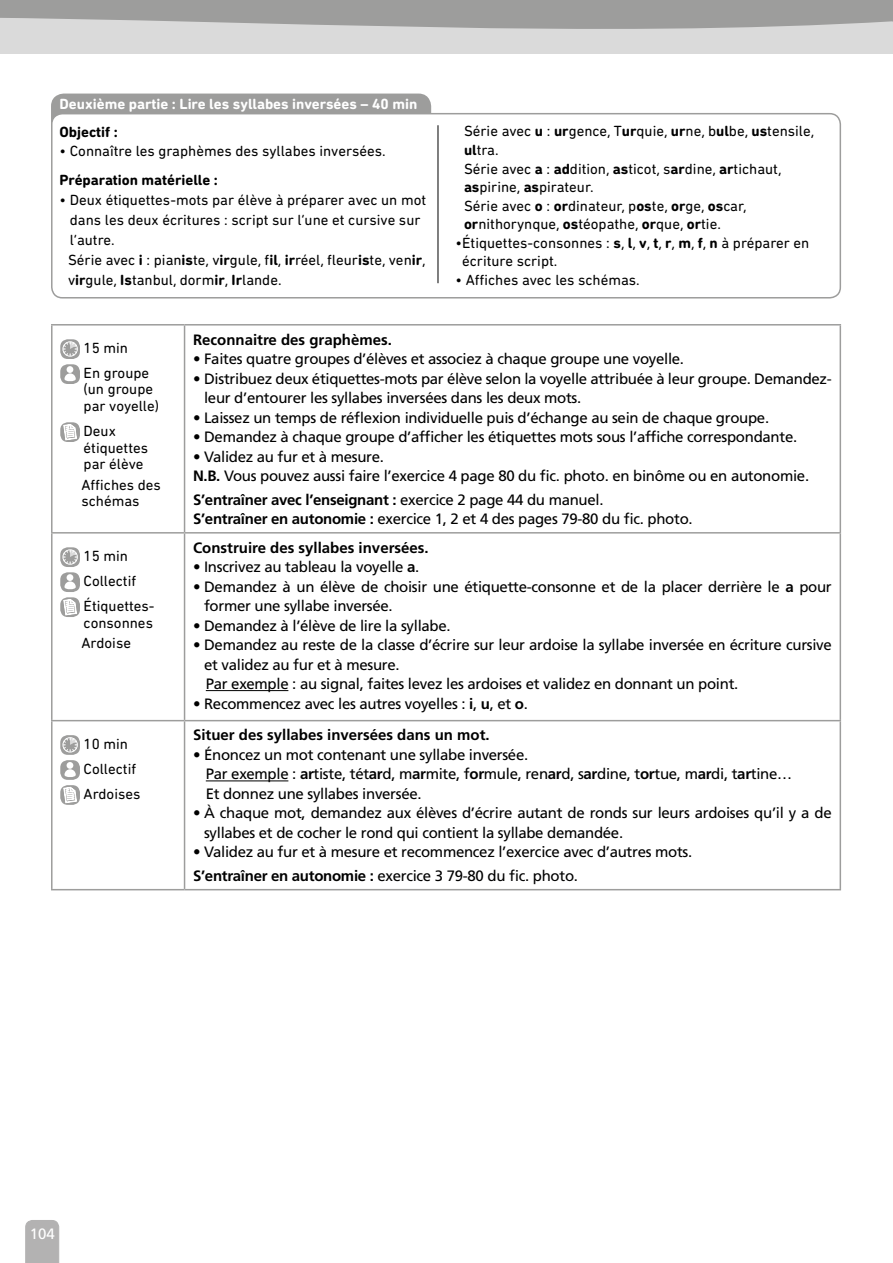
<style>
.page{position:relative;width:893px;height:1263px;background:#fff}
.page>*{position:absolute;margin:0;border:0;box-sizing:border-box;transform-origin:0 0}
.t1{font:15px/19.5px "Frutiger LT Std";letter-spacing:-.02em;color:#000}
.t2{font:15px/18.6px "DIN Next Rounded LT Pro";color:#000}
.t3{font:700 15px "Frutiger LT Std";color:#000}
.t4{font:700 15px "DIN Next Rounded LT Pro";color:#fff}
.t5{font:700 15px "DIN Next Rounded LT Pro";color:#000}
.t6{font:15px "Frutiger LT Std";color:#fff}
.s1{font-weight:700}
</style>
<div class="page">
<div style="left:0;top:6px;width:893px;height:48px;background:#dadada"></div>
<svg style="left:25px;top:1220px;width:34px;height:43px"></svg>
<svg style="left:0;top:13px;width:893px;height:16px"></svg>
<div style="left:0;top:0;width:893px;height:13px;background:#9d9d9c"></div>
<div style="left:51px;top:94px;width:380px;height:46px;background:#9d9d9c;border-radius:13px"></div>
<div style="left:52px;top:114px;width:788px;height:184px;background:#fff;border-radius:11px"></div>
<div style="left:51px;top:113px;width:790px;height:185px;border:2px solid #9d9d9c;border-radius:11px"></div>
<hr style="left:438px;top:125px;width:1px;height:158px;background:#000">
<svg style="left:53px;top:326px;width:787px;height:563px"></svg>
<hr style="left:51px;top:324px;width:134px;height:2px;background:#9d9d9c">
<hr style="left:51px;top:326px;width:2px;height:206px;background:#9d9d9c">
<hr style="left:185px;top:324px;width:656px;height:2px;background:#9d9d9c">
<hr style="left:184px;top:326px;width:1px;height:206px;background:#9d9d9c">
<hr style="left:840px;top:326px;width:1px;height:206px;background:#9d9d9c">
<hr style="left:51px;top:532px;width:134px;height:2px;background:#9d9d9c">
<hr style="left:51px;top:534px;width:2px;height:186px;background:#9d9d9c">
<hr style="left:185px;top:532px;width:656px;height:2px;background:#9d9d9c">
<hr style="left:184px;top:534px;width:1px;height:186px;background:#9d9d9c">
<hr style="left:840px;top:534px;width:1px;height:186px;background:#9d9d9c">
<hr style="left:51px;top:720px;width:134px;height:1px;background:#9d9d9c">
<hr style="left:51px;top:721px;width:2px;height:168px;background:#9d9d9c">
<hr style="left:185px;top:720px;width:656px;height:1px;background:#9d9d9c">
<hr style="left:184px;top:721px;width:1px;height:168px;background:#9d9d9c">
<hr style="left:840px;top:721px;width:1px;height:168px;background:#9d9d9c">
<hr style="left:51px;top:889px;width:134px;height:1px;background:#9d9d9c">
<hr style="left:185px;top:889px;width:656px;height:1px;background:#9d9d9c">
<div style="left:60px;top:339px;width:20px;height:20px;background:#9d9d9c;border-radius:8px"></div>
<div style="left:62px;top:341px;width:16px;height:16px;border:1px solid #fff;border-radius:50%"></div>
<svg style="left:63px;top:342px;width:14px;height:14px"></svg>
<div style="left:60px;top:364px;width:20px;height:20px;background:#9d9d9c;border-radius:8px"></div>
<div style="left:67px;top:366px;width:6px;height:7px;background:#fff;border-radius:50%"></div>
<svg style="left:64px;top:373px;width:12px;height:9px"></svg>
<div style="left:60px;top:422px;width:20px;height:20px;background:#9d9d9c;border-radius:8px"></div>
<svg style="left:63px;top:423px;width:14px;height:18px"></svg>
<div style="left:60px;top:547px;width:20px;height:20px;background:#9d9d9c;border-radius:8px"></div>
<div style="left:62px;top:549px;width:16px;height:16px;border:1px solid #fff;border-radius:50%"></div>
<svg style="left:63px;top:550px;width:14px;height:14px"></svg>
<div style="left:60px;top:572px;width:20px;height:20px;background:#9d9d9c;border-radius:8px"></div>
<div style="left:67px;top:574px;width:6px;height:7px;background:#fff;border-radius:50%"></div>
<svg style="left:64px;top:581px;width:12px;height:9px"></svg>
<div style="left:60px;top:597px;width:20px;height:20px;background:#9d9d9c;border-radius:8px"></div>
<svg style="left:63px;top:598px;width:14px;height:18px"></svg>
<hr style="left:206px;top:690px;width:82px;height:1px;background:#000">
<svg style="left:60px;top:735px;width:20px;height:20px"></svg>
<div style="left:62px;top:737px;width:16px;height:15px;border:1px solid #fff;border-radius:50%"></div>
<svg style="left:63px;top:738px;width:14px;height:14px"></svg>
<div style="left:60px;top:760px;width:20px;height:20px;background:#9d9d9c;border-radius:8px"></div>
<div style="left:67px;top:762px;width:6px;height:7px;background:#fff;border-radius:50%"></div>
<svg style="left:64px;top:769px;width:12px;height:8px"></svg>
<div style="left:60px;top:785px;width:20px;height:20px;background:#9d9d9c;border-radius:8px"></div>
<svg style="left:63px;top:786px;width:14px;height:17px"></svg>
<hr style="left:206px;top:780px;width:82px;height:1px;background:#000">
<p class="t4" style="left:60px;top:95px;width:359px">Deuxième partie : Lire les syllabes inversées – 40 min</p>
<p class="t5" style="left:60px;top:123px;width:60px">Objectif :</p>
<p class="t2" style="left:60px;top:142px;width:328px">• Connaître les graphèmes des syllabes inversées.</p>
<p class="t5" style="left:60px;top:171px;width:160px">Préparation matérielle :</p>
<p class="t2" style="left:68px;top:190px;width:360px;line-height:20px;text-indent:-9px">• Deux étiquettes-mots par élève à préparer avec un mot dans les deux écritures : script sur l’une et cursive sur l’autre.<br>Série avec <span class="s1">i</span> : pian<span class="s1">is</span>te, v<span class="s1">ir</span>gule, f<span class="s1">il</span>, <span class="s1">ir</span>réel, fleur<span class="s1">is</span>te, ven<span class="s1">ir</span>, v<span class="s1">ir</span>gule, <span class="s1">Is</span>tanbul, dorm<span class="s1">ir</span>, <span class="s1">Ir</span>lande.</p>
<p class="t2" style="left:464px;top:122px;width:352px">Série avec <span class="s1">u</span> : <span class="s1">ur</span>gence, T<span class="s1">ur</span>quie, <span class="s1">ur</span>ne, b<span class="s1">ul</span>be, <span class="s1">us</span>tensile, <span class="s1">ul</span>tra.<br>Série avec <span class="s1">a</span> : <span class="s1">ad</span>dition, <span class="s1">as</span>ticot, s<span class="s1">ar</span>dine, <span class="s1">ar</span>tichaut, <span class="s1">as</span>pirine, <span class="s1">as</span>pirateur.<br>Série avec <span class="s1">o</span> : <span class="s1">or</span>dinateur, p<span class="s1">os</span>te, <span class="s1">or</span>ge, <span class="s1">os</span>car, <span class="s1">or</span>nithorynque, <span class="s1">os</span>téopathe, <span class="s1">or</span>que, <span class="s1">or</span>tie.</p>
<p class="t2" style="left:462px;top:233px;width:349px;text-indent:-7px">•Étiquettes-consonnes : <span class="s1">s</span>, <span class="s1">l</span>, <span class="s1">v</span>, <span class="s1">t</span>, <span class="s1">r</span>, <span class="s1">m</span>, <span class="s1">f</span>, <span class="s1">n</span> à préparer en écriture script.</p>
<p class="t2" style="left:455px;top:270px;width:186px">• Affiches avec les schémas.</p>
<p class="t2" style="left:84px;top:335px;width:67px;line-height:25px">15 min<br>En groupe</p>
<p class="t2" style="left:84px;top:381px;width:77px;line-height:16.5px">(un groupe par voyelle)</p>
<p class="t2" style="left:84px;top:422px;width:66px;line-height:16.5px">Deux étiquettes par élève</p>
<p class="t2" style="left:82px;top:476px;width:81px;line-height:16.5px">Affiches des schémas</p>
<p class="t2" style="left:84px;top:543px;width:73px;line-height:25px">15 min<br>Collectif<br>Étiquettes-</p>
<p class="t2" style="left:82px;top:612px;width:73px;line-height:20.7px">consonnes<br>Ardoise</p>
<p class="t2" style="left:84px;top:731px;width:58px;line-height:25px">10 min<br>Collectif<br>Ardoises</p>
<p class="t3" style="left:193px;top:330px;width:200px">Reconnaitre des graphèmes.</p>
<p class="t1" style="left:193px;top:349px;width:493px">• Faites quatre groupes d’élèves et associez à chaque groupe une voyelle.</p>
<p class="t1" style="left:204px;top:369px;width:629px;text-indent:-11px">• Distribuez deux étiquettes-mots par élève selon la voyelle attribuée à leur groupe. Demandez&shy;leur d’entourer les syllabes inversées dans les deux mots.</p>
<p class="t1" style="left:193px;top:408px;width:578px">• Laissez un temps de réflexion individuelle puis d’échange au sein de chaque groupe.</p>
<p class="t1" style="left:193px;top:427px;width:606px">• Demandez à chaque groupe d’afficher les étiquettes mots sous l’affiche correspondante.</p>
<p class="t1" style="left:193px;top:447px;width:618px">• Validez au fur et à mesure.<br><span class="s1">N.B.</span> Vous pouvez aussi faire l’exercice 4 page 80 du fic. photo. en binôme ou en autonomie.</p>
<p class="t1" style="left:193px;top:490px;width:501px"><span class="s1">S’entraîner avec l’enseignant :</span> exercice 2 page 44 du manuel.<br><span class="s1">S’entraîner en autonomie :</span> exercice 1, 2 et 4 des pages 79-80 du fic. photo.</p>
<p class="t3" style="left:193px;top:538px;width:237px">Construire des syllabes inversées.</p>
<p class="t1" style="left:193px;top:557px;width:228px">• Inscrivez au tableau la voyelle <span class="s1">a</span>.</p>
<p class="t1" style="left:204px;top:577px;width:629px;text-indent:-11px">• Demandez à un élève de choisir une étiquette-consonne et de la placer derrière le <span class="s1">a</span> pour former une syllabe inversée.</p>
<p class="t1" style="left:193px;top:616px;width:259px">• Demandez à l’élève de lire la syllabe.</p>
<p class="t1" style="left:204px;top:635px;width:629px;text-indent:-11px">• Demandez au reste de la classe d’écrire sur leur ardoise la syllabe inversée en écriture cursive et validez au fur et à mesure.<br>Par exemple : au signal, faites levez les ardoises et validez en donnant un point.</p>
<p class="t1" style="left:193px;top:694px;width:336px">• Recommencez avec les autres voyelles : <span class="s1">i</span>, <span class="s1">u</span>, et <span class="s1">o</span>.</p>
<p class="t3" style="left:193px;top:726px;width:298px">Situer des syllabes inversées dans un mot.</p>
<p class="t1" style="left:206px;top:745px;width:588px;text-indent:-13px">• Énoncez un mot contenant une syllabe inversée.<br>Par exemple : <span class="s1">ar</span>tiste, tét<span class="s1">ar</span>d, m<span class="s1">ar</span>mite, f<span class="s1">or</span>mule, ren<span class="s1">ar</span>d, s<span class="s1">ar</span>dine, t<span class="s1">or</span>tue, m<span class="s1">ar</span>di, t<span class="s1">ar</span>tine…<br>Et donnez une syllabes inversée.</p>
<p class="t1" style="left:204px;top:803px;width:629px;text-indent:-11px">• À chaque mot, demandez aux élèves d’écrire autant de ronds sur leurs ardoises qu’il y a de syllabes et de cocher le rond qui contient la syllabe demandée.</p>
<p class="t1" style="left:193px;top:840px;width:501px;line-height:23.7px">• Validez au fur et à mesure et recommencez l’exercice avec d’autres mots.<br><span class="s1">S’entraîner en autonomie :</span> exercice 3 79-80 du fic. photo.</p>
<p class="t6" style="left:30px;top:1224px;width:27px">104</p>
</div>
